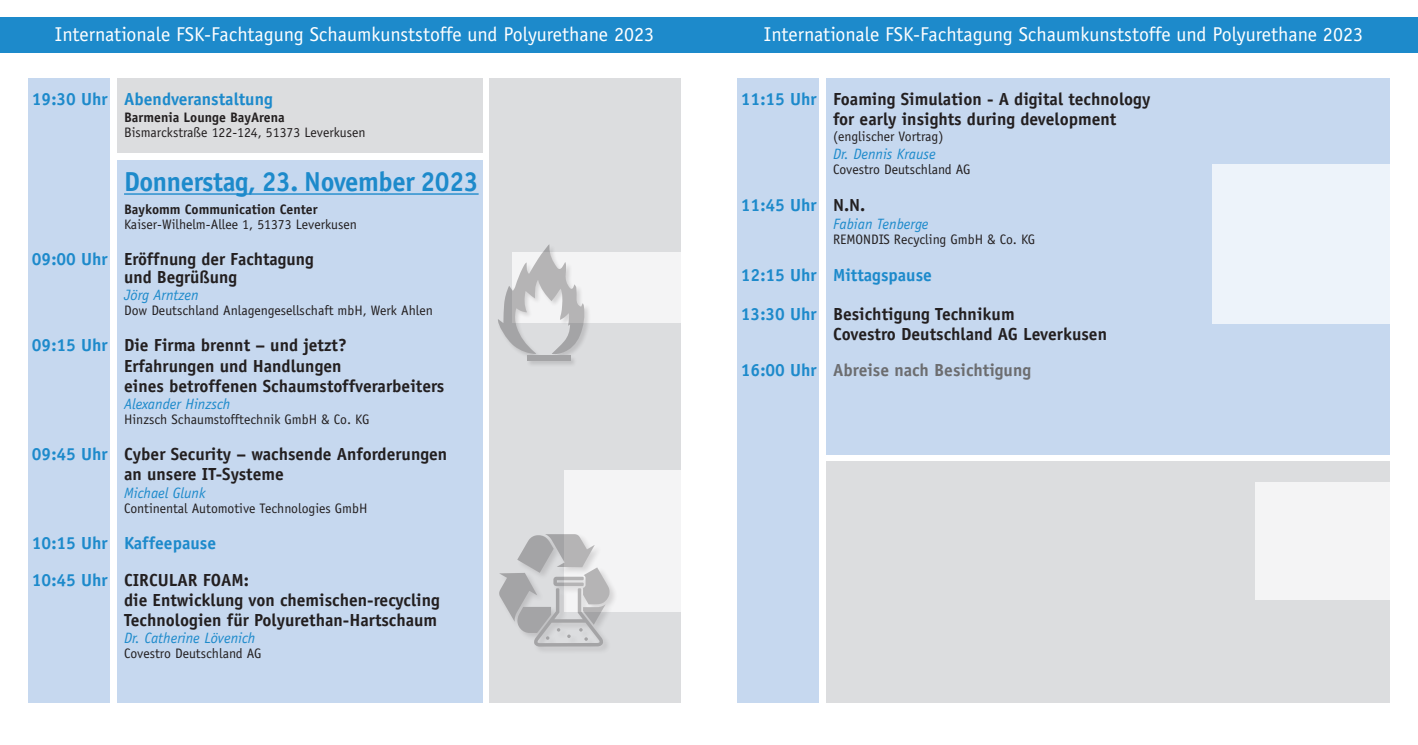
<style>
.page{position:relative;width:1418px;height:745px;background:#fff}
.page>*{position:absolute;margin:0;border:0;box-sizing:border-box;transform-origin:0 0}
.t1{font:700 27.5px "Officina Sans Std";letter-spacing:-.015em;color:#1d8acb}
.t2{font:20px "Officina Sans Std";color:#fff}
.t3{font:700 17.5px/20px "Officina Sans Std";color:#231f20}
.t4{font:700 17.5px/36.2px "Officina Sans Std";color:#1d8acb}
.t5{font:700 17.5px "Officina Sans Std";color:#6c6d70}
.t6{font:italic 15px "Officina Sans Std";color:#1d8acb}
.t7{font:13.75px "Officina Sans Std";color:#231f20}
.t8{font:700 13.75px "Officina Sans Std";color:#231f20}
.s1{color:#1d8acb}
.s2{color:#231f20}
</style>
<div class="page">
<div style="left:0;top:18px;width:709px;height:35px;background:#1d8acb"></div>
<div style="left:709px;top:18px;width:708px;height:35px;background:#1d8acb"></div>
<div style="left:826px;top:78px;width:563px;height:376px;background:#c6d8ef"></div>
<div style="left:826px;top:461px;width:563px;height:241px;background:#dcdddf"></div>
<div style="left:737px;top:78px;width:82px;height:624px;background:#c6d8ef"></div>
<div style="left:1254px;top:482px;width:142px;height:117px;background:#f4f4f5"></div>
<div style="left:1212px;top:164px;width:177px;height:159px;background:#edf3fa"></div>
<div style="left:117px;top:78px;width:365px;height:74px;background:#dcdddf"></div>
<div style="left:489px;top:78px;width:191px;height:624px;background:#dcdddf"></div>
<div style="left:117px;top:159px;width:365px;height:543px;background:#c6d8ef"></div>
<div style="left:28px;top:78px;width:82px;height:624px;background:#c6d8ef"></div>
<hr style="left:124px;top:193px;width:354px;height:1px;background:#1d8acb">
<div style="left:563px;top:469px;width:117px;height:142px;background:#f4f4f5"></div>
<div style="left:512px;top:252px;width:168px;height:70px;background:#f4f4f5"></div>
<div style="left:498px;top:532px;width:120px;height:122px;background:#231f20;opacity:.5"></div>
<svg style="left:499px;top:534px;width:110px;height:112px"></svg>
<div style="left:497px;top:244px;width:94px;height:123px;background:#231f20;opacity:.5"></div>
<svg style="left:497px;top:244px;width:88px;height:110px"></svg>
<div style="left:527px;top:355px;width:43px;height:6px;background:#a4a4a6"></div>
<p class="t2" style="left:55px;top:23px;width:600px">Internationale FSK-Fachtagung Schaumkunststoffe und Polyurethane 2023</p>
<p class="t2" style="left:764px;top:23px;width:600px">Internationale FSK-Fachtagung Schaumkunststoffe und Polyurethane 2023</p>
<p class="t4" style="left:32px;top:81px;width:242px">19:30 Uhr Abendveranstaltung</p>
<p class="t8" style="left:124px;top:109px;width:162px">Barmenia Lounge BayArena</p>
<p class="t7" style="left:124px;top:125px;width:243px">Bismarckstraße 122-124, 51373 Leverkusen</p>
<h1 class="t1" style="left:124px;top:165px;width:356px">Donnerstag, 23. November 2023</h1>
<p class="t8" style="left:124px;top:200px;width:195px">Baykomm Communication Center</p>
<p class="t7" style="left:124px;top:216px;width:234px">Kaiser-Wilhelm-Allee 1, 51373 Leverkusen</p>
<p class="t3" style="left:124px;top:250px;width:191px;line-height:17.5px;text-indent:-92px"><span class="s1">09:00 Uhr</span> Eröffnung der Fachtagung und Begrüßung</p>
<p class="t6" style="left:124px;top:286px;width:76px">Jörg Arntzen</p>
<p class="t7" style="left:124px;top:302px;width:310px">Dow Deutschland Anlagengesellschaft mbH, Werk Ahlen</p>
<p class="t3" style="left:124px;top:335px;width:322px;text-indent:-92px"><span class="s1">09:15 Uhr</span> Die Firma brennt – und jetzt?<br>Erfahrungen und Handlungen<br>eines betroffenen Schaumstoffverarbeiters</p>
<p class="t6" style="left:124px;top:395px;width:108px">Alexander Hinzsch</p>
<p class="t7" style="left:124px;top:411px;width:247px">Hinzsch Schaumstofftechnik GmbH &amp; Co. KG</p>
<p class="t3" style="left:124px;top:444px;width:325px;text-indent:-92px"><span class="s1">09:45 Uhr</span> Cyber Security – wachsende Anforderungen an unsere IT-Systeme</p>
<p class="t6" style="left:124px;top:484px;width:83px">Michael Glunk</p>
<p class="t7" style="left:124px;top:500px;width:245px">Continental Automotive Technologies GmbH</p>
<p class="t4" style="left:32px;top:524px;width:218px">10:15 Uhr Kaffeepause<br>10:45 Uhr <span class="s2">CIRCULAR FOAM:</span></p>
<p class="t3" style="left:124px;top:589px;width:317px">die Entwicklung von chemischen-recycling<br>Technologien für Polyurethan-Hartschaum</p>
<p class="t6" style="left:124px;top:629px;width:133px">Dr. Catherine Lövenich</p>
<p class="t7" style="left:124px;top:645px;width:139px">Covestro Deutschland AG</p>
<p class="t3" style="left:833px;top:89px;width:319px;text-indent:-92px"><span class="s1">11:15 Uhr</span> Foaming Simulation - A digital technology for early insights during development</p>
<p class="t7" style="left:833px;top:128px;width:112px">(englischer Vortrag)</p>
<p class="t6" style="left:833px;top:145px;width:104px">Dr. Dennis Krause</p>
<p class="t7" style="left:833px;top:161px;width:139px">Covestro Deutschland AG</p>
<p class="t4" style="left:741px;top:187px;width:126px">11:45 Uhr <span class="s2">N.N.</span></p>
<p class="t6" style="left:833px;top:215px;width:97px">Fabian Tenberge</p>
<p class="t7" style="left:833px;top:231px;width:204px">REMONDIS Recycling GmbH &amp; Co. KG</p>
<p class="t4" style="left:741px;top:257px;width:192px">12:15 Uhr Mittagspause</p>
<p class="t3" style="left:833px;top:304px;width:275px;text-indent:-92px"><span class="s1">13:30 Uhr</span> Besichtigung Technikum<br>Covestro Deutschland AG Leverkusen</p>
<p class="t5" style="left:741px;top:359px;width:292px"><span class="s1">16:00 Uhr</span> Abreise nach Besichtigung</p>
</div>
